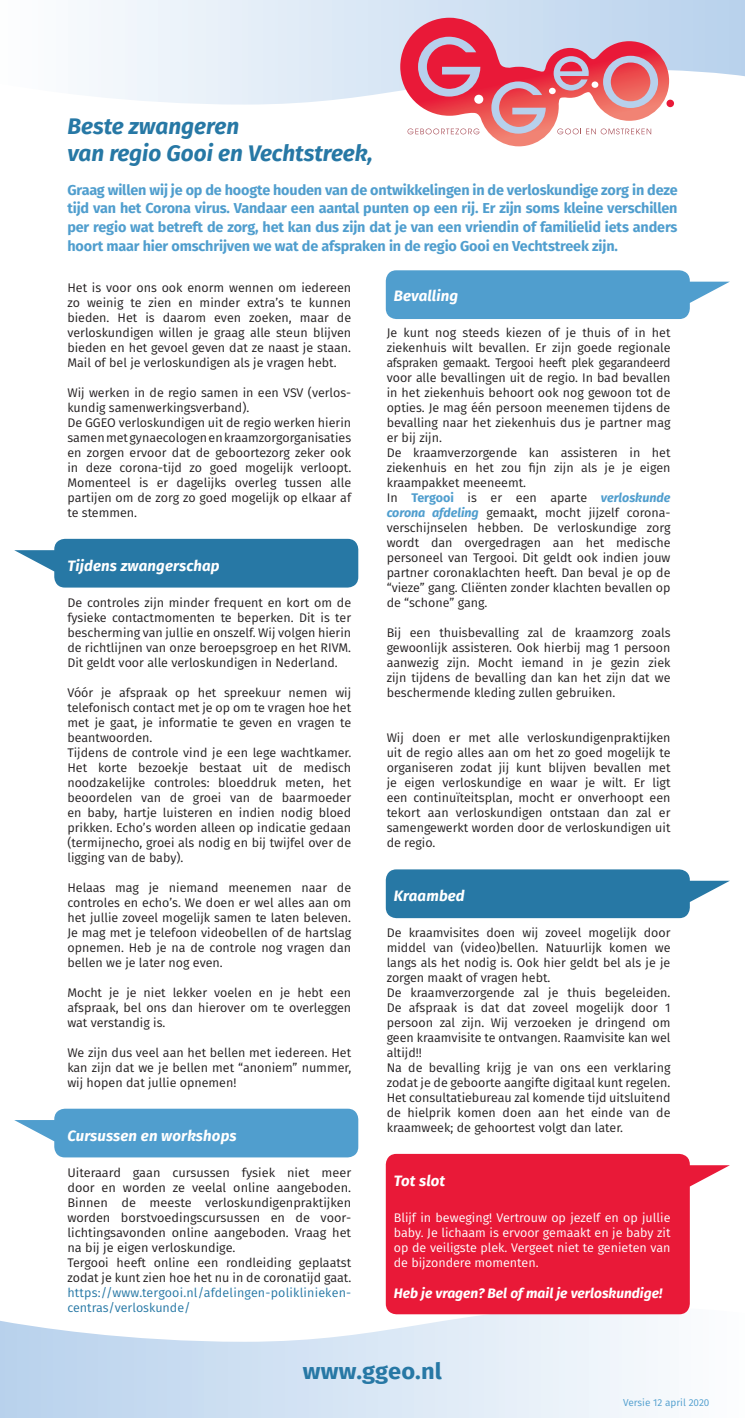
<style>
.page{position:relative;width:745px;height:1418px;background:#fff}
.page>*{position:absolute;margin:0;border:0;box-sizing:border-box;transform-origin:0 0}
.t1{font:italic 700 22.5px/26.2px "Fira Sans";color:#2778a5}
.t2{font:700 22.5px "Fira Sans";letter-spacing:.01em;color:#2778a5;scale:1.05 1}
.t3{font:italic 700 15px "Fira Sans";letter-spacing:.01em;color:#fff}
.t4{font:700 14.38px/18.8px "Fira Sans";letter-spacing:-.01em;color:#509ece;text-align:justify}
.t5{font:italic 700 13.75px "Fira Sans";color:#fff}
.t6{font:12.5px/15px "Fira Sans";color:#231f20;text-align:justify}
.t7{font:12.5px/15px "Fira Sans";color:#fff;text-align:justify}
.t8{font:12.5px/15px "Fira Sans";letter-spacing:.015em;color:#2778a5}
.t9{font:10px "Fira Sans";color:#509ece}
.s1{font-weight:700;color:#509ece}
.s2{font-weight:700;font-style:italic;color:#509ece}
</style>
<div class="page">
<svg style="left:89px;top:0;width:655px;height:105px"></svg>
<svg style="left:0;top:1314px;width:682px;height:103px"></svg>
<div style="left:666px;top:100px;width:7px;height:7px;background:#e91938;border-radius:50%"></div>
<svg style="left:400px;top:18px;width:268px;height:128px"></svg>
<svg style="left:14px;top:539px;width:344px;height:48px;background:#3c85ad"></svg>
<svg style="left:385px;top:270px;width:344px;height:49px;background:#62a8d3"></svg>
<svg style="left:14px;top:1108px;width:344px;height:49px;background:#63a8d3"></svg>
<svg style="left:385px;top:869px;width:344px;height:49px;background:#3d86ae"></svg>
<svg style="left:385px;top:1153px;width:344px;height:161px;background:#eb334e"></svg>
<h1 class="t1" style="left:67px;top:112px;width:307px">Beste zwangeren<br>van regio Gooi en Vechtstreek,</h1>
<p class="t4" style="left:67px;top:179px;width:611px">Graag willen wij je op de hoogte houden van de ontwikkelingen in de verloskundige zorg in deze tijd van het Corona virus. Vandaar een aantal punten op een rij. Er zijn soms kleine verschillen per regio wat betreft de zorg, het kan dus zijn dat je van een vriendin of familielid iets anders hoort maar hier omschrijven we wat de afspraken in de regio Gooi en Vechtstreek zijn.</p>
<p class="t6" style="left:67px;top:279px;width:285px">Het is voor ons ook enorm wennen om iedereen zo weinig te zien en minder extra’s te kunnen bieden. Het is daarom even zoeken, maar de verloskundigen willen je graag alle steun blijven bieden en het gevoel geven dat ze naast je staan.<br>Mail of bel je verloskundigen als je vragen hebt.</p>
<p class="t6" style="left:67px;top:384px;width:285px;text-align:left">Wij werken in de regio samen in een VSV (verlos&shy;kundig samenwerkingsverband).<br>De GGEO verloskundigen uit de regio werken hierin samen met gynaecologen en kraamzorgorganisaties en zorgen ervoor dat de geboortezorg zeker ook in deze corona-tijd zo goed mogelijk verloopt.<br>Momenteel is er dagelijks overleg tussen alle partijen om de zorg zo goed mogelijk op elkaar af te stemmen.</p>
<p class="t3" style="left:393px;top:283px;width:66px">Bevalling</p>
<p class="t6" style="left:386px;top:324px;width:285px;text-align:left">Je kunt nog steeds kiezen of je thuis of in het ziekenhuis wilt bevallen. Er zijn goede regionale afspraken gemaakt. Tergooi heeft plek gegarandeerd voor alle bevallingen uit de regio. In bad bevallen in het ziekenhuis behoort ook nog gewoon tot de opties. Je mag één persoon meenemen tijdens de bevalling naar het ziekenhuis dus je partner mag er bij zijn.<br>De kraamverzorgende kan assisteren in het ziekenhuis en het zou fijn zijn als je je eigen kraampakket meeneemt.<br>In <span class="s1">Tergooi</span> is er een aparte <span class="s2">verloskunde corona afdeling</span> gemaakt, mocht jijzelf corona&shy;verschijnselen hebben. De verloskundige zorg wordt dan overgedragen aan het medische personeel van Tergooi. Dit geldt ook indien jouw partner coronaklachten heeft. Dan beval je op de “vieze” gang. Cliënten zonder klachten bevallen op de “schone” gang.</p>
<p class="t6" style="left:386px;top:624px;width:285px">Bij een thuisbevalling zal de kraamzorg zoals gewoonlijk assisteren. Ook hierbij mag 1 persoon aanwezig zijn. Mocht iemand in je gezin ziek zijn tijdens de bevalling dan kan het zijn dat we beschermende kleding zullen gebruiken.</p>
<p class="t6" style="left:386px;top:729px;width:285px">Wij doen er met alle verloskundigenpraktijken uit de regio alles aan om het zo goed mogelijk te organiseren zodat jij kunt blijven bevallen met je eigen verloskundige en waar je wilt. Er ligt een continuïteitsplan, mocht er onverhoopt een tekort aan verloskundigen ontstaan dan zal er samengewerkt worden door de verloskundigen uit de regio.</p>
<p class="t3" style="left:393px;top:883px;width:72px">Kraambed</p>
<p class="t6" style="left:386px;top:924px;width:285px;text-align:left">De kraamvisites doen wij zoveel mogelijk door middel van (video)bellen. Natuurlijk komen we langs als het nodig is. Ook hier geldt bel als je je zorgen maakt of vragen hebt.<br>De kraamverzorgende zal je thuis begeleiden.<br>De afspraak is dat dat zoveel mogelijk door 1 persoon zal zijn. Wij verzoeken je dringend om geen kraamvisite te ontvangen. Raamvisite kan wel altijd!!<br>Na de bevalling krijg je van ons een verklaring zodat je de geboorte aangifte digitaal kunt regelen.<br>Het consultatiebureau zal komende tijd uitsluitend de hielprik komen doen aan het einde van de kraamweek; de gehoortest volgt dan later.</p>
<p class="t3" style="left:393px;top:1168px;width:53px">Tot slot</p>
<p class="t7" style="left:393px;top:1209px;width:278px">Blijf in beweging! Vertrouw op jezelf en op jullie baby. Je lichaam is ervoor gemaakt en je baby zit op de veiligste plek. Vergeet niet te genieten van de bijzondere momenten.</p>
<p class="t5" style="left:393px;top:1281px;width:270px">Heb je vragen? Bel of mail je verloskundige!</p>
<p class="t3" style="left:67px;top:553px;width:154px">Tijdens zwangerschap</p>
<p class="t6" style="left:67px;top:594px;width:285px">De controles zijn minder frequent en kort om de fysieke contactmomenten te beperken. Dit is ter bescherming van jullie en onszelf. Wij volgen hierin de richtlijnen van onze beroepsgroep en het RIVM.<br>Dit geldt voor alle verloskundigen in Nederland.</p>
<p class="t6" style="left:67px;top:684px;width:285px;text-align:left">Vóór je afspraak op het spreekuur nemen wij telefonisch contact met je op om te vragen hoe het met je gaat, je informatie te geven en vragen te beantwoorden.<br>Tijdens de controle vind je een lege wachtkamer.<br>Het korte bezoekje bestaat uit de medisch noodzakelijke controles: bloeddruk meten, het beoordelen van de groei van de baarmoeder en baby, hartje luisteren en indien nodig bloed prikken. Echo’s worden alleen op indicatie gedaan (termijnecho, groei als nodig en bij twijfel over de ligging van de baby).</p>
<p class="t6" style="left:67px;top:879px;width:285px">Helaas mag je niemand meenemen naar de controles en echo’s. We doen er wel alles aan om het jullie zoveel mogelijk samen te laten beleven.<br>Je mag met je telefoon videobellen of de hartslag opnemen. Heb je na de controle nog vragen dan bellen we je later nog even.</p>
<p class="t6" style="left:67px;top:984px;width:285px">Mocht je je niet lekker voelen en je hebt een afspraak, bel ons dan hierover om te overleggen wat verstandig is.</p>
<p class="t6" style="left:67px;top:1044px;width:285px">We zijn dus veel aan het bellen met iedereen. Het kan zijn dat we je bellen met “anoniem” nummer, wij hopen dat jullie opnemen!</p>
<p class="t3" style="left:67px;top:1123px;width:171px">Cursussen en workshops</p>
<p class="t6" style="left:67px;top:1164px;width:285px;text-align:left">Uiteraard gaan cursussen fysiek niet meer door en worden ze veelal online aangeboden.<br>Binnen de meeste verloskundigenpraktijken worden borstvoedingscursussen en de voor&shy;lichtingsavonden online aangeboden. Vraag het na bij je eigen verloskundige.<br>Tergooi heeft online een rondleiding geplaatst zodat je kunt zien hoe het nu in de coronatijd gaat.</p>
<p class="t8" style="left:67px;top:1284px;width:285px">https://www.tergooi.nl/afdelingen-poliklinieken&shy;centras/verloskunde/</p>
<h1 class="t2" style="left:303px;top:1351px;width:134px">www.ggeo.nl</h1>
<p class="t9" style="left:622px;top:1394px;width:88px">Versie 12 april 2020</p>
</div>
